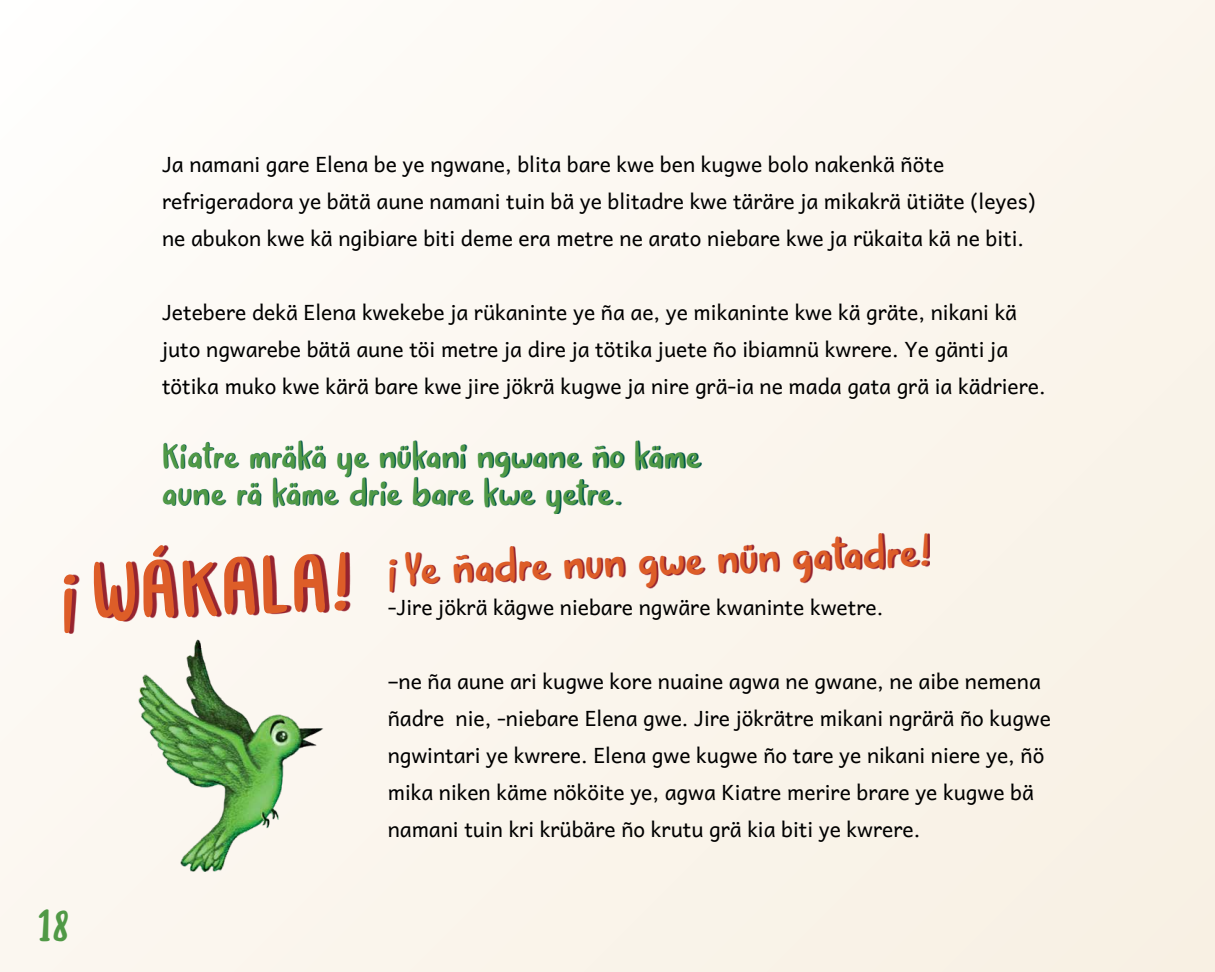
<style>
.page{position:relative;width:1215px;height:972px;background:#fbf6ee}
.page>*{position:absolute;margin:0;border:0;box-sizing:border-box;transform-origin:0 0}
.t1{font:67.5px "Pink Shark";color:#dd5d28}
.t2{font:37.5px "Pink Shark";color:#dd5d28}
.t3{font:37.5px "Pink Shark";color:#509946}
.t4{font:30px/36.9px "Pink Shark";letter-spacing:.025em;color:#509946}
.t5{font:21px/36.9px "Andika";color:#000}
</style>
<div class="page">
<svg style="left:391px;top:533px;width:539px;height:59px"></svg>
<svg style="left:164px;top:440px;width:537px;height:74px"></svg>
<svg style="left:68px;top:545px;width:282px;height:88px"></svg>
<img style="left:138px;top:639px;width:185px;height:233px">
<p class="t5" style="left:162px;top:146px;width:875px">Ja namani gare Elena be ye ngwane, blita bare kwe ben kugwe bolo nakenkä ñöte refrigeradora ye bätä aune namani tuin bä ye blitadre kwe täräre ja mikakrä ütiäte (leyes) ne abukon kwe kä ngibiare biti deme era metre ne arato niebare kwe ja rükaita kä ne biti.</p>
<p class="t5" style="left:162px;top:294px;width:885px">Jetebere dekä Elena kwekebe ja rükaninte ye ña ae, ye mikaninte kwe kä gräte, nikani kä juto ngwarebe bätä aune töi metre ja dire ja tötika juete ño ibiamnü kwrere. Ye gänti ja tötika muko kwe kärä bare kwe jire jökrä kugwe ja nire grä-ia ne mada gata grä ia kädriere.</p>
<h3 class="t4" style="left:162px;top:437px;width:540px">Kiatre mräkä ye nükani ngwane ño käme aune rä käme drie bare kwe yetre.</h3>
<h1 class="t1" style="left:46px;top:538px;width:304px;rotate:-2deg">¡WÁKALA!</h1>
<h2 class="t2" style="left:380px;top:539px;width:552px;rotate:-2deg">¡Ye ñadre nun gwe nün gatadre!</h2>
<p class="t5" style="left:388px;top:590px;width:497px">-Jire jökrä kägwe niebare ngwäre kwaninte kwetre.</p>
<h2 class="t3" style="left:37px;top:895px;width:34px">18</h2>
<p class="t5" style="left:388px;top:664px;width:665px">–ne ña aune ari kugwe kore nuaine agwa ne gwane, ne aibe nemena ñadre nie, -niebare Elena gwe. Jire jökrätre mikani ngrärä ño kugwe ngwintari ye kwrere. Elena gwe kugwe ño tare ye nikani niere ye, ñö mika niken käme nököite ye, agwa Kiatre merire brare ye kugwe bä namani tuin kri krübäre ño krutu grä kia biti ye kwrere.</p>
</div>
